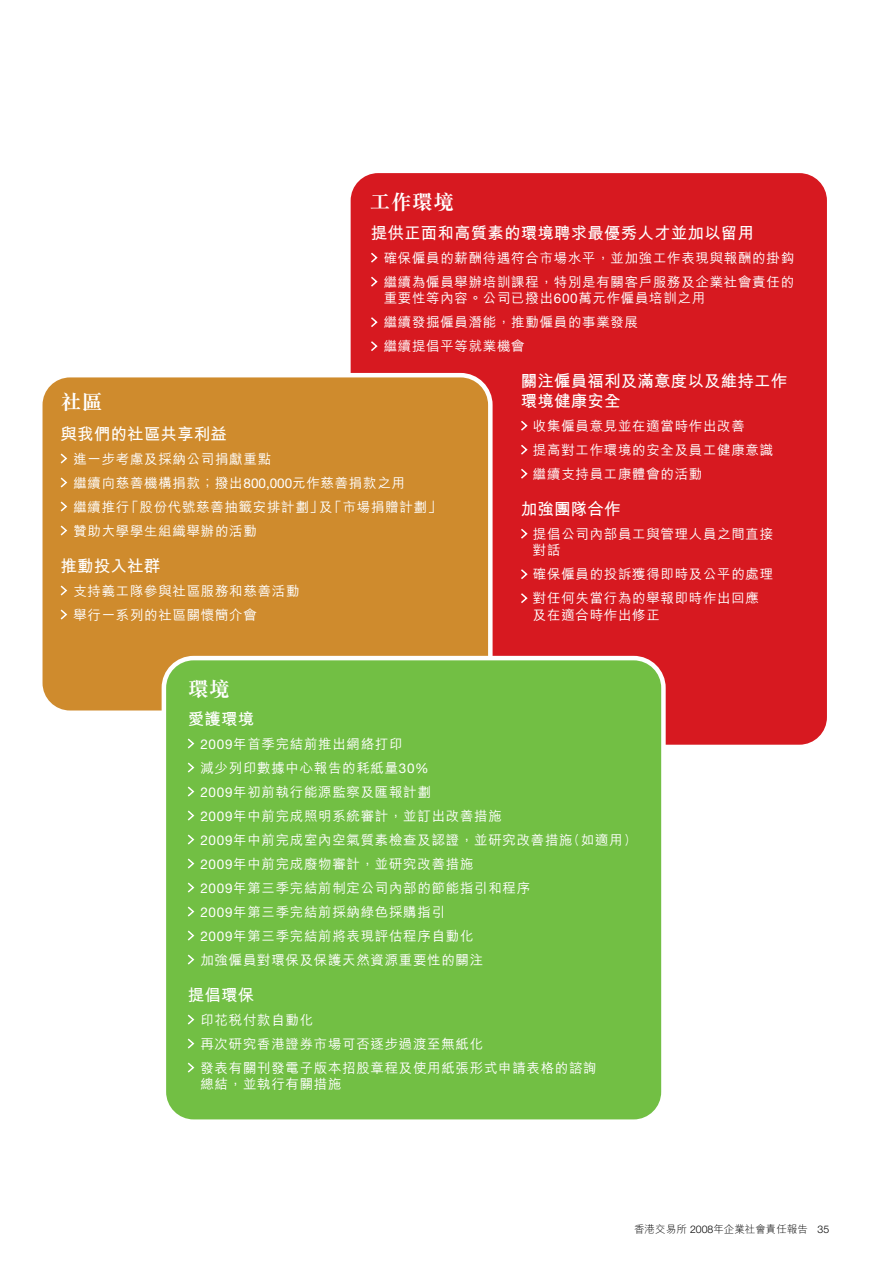
<style>
.page{position:relative;width:893px;height:1263px;background:#fff}
.page>*{position:absolute;margin:0;border:0;box-sizing:border-box;transform-origin:0 0}
.t1{font:700 21px "M Sung HK";letter-spacing:.01em;color:#fff}
.t2{font:700 16.5px/19.5px "M Hei HK";letter-spacing:.01em;color:#fff}
.t3{font:500 13.5px/24px "M Hei HK";letter-spacing:.05em;color:#fff}
.t4{font:300 10.5px "M Hei HK";color:#000}
.s1{font-family:"Helvetica Neue";font-weight:400}
.s2{font-family:"Helvetica Neue"}
</style>
<div class="page">
<div style="left:348px;top:171px;width:481px;height:576px;background:#d71920;border-radius:30px"></div>
<div style="left:346px;top:169px;width:485px;height:580px;border:4px solid #fff;border-radius:30px"></div>
<div style="left:40px;top:375px;width:450px;height:338px;background:#cf8b2d;border-radius:30px"></div>
<div style="left:38px;top:373px;width:455px;height:342px;border:4px solid #fff;border-radius:30px"></div>
<div style="left:164px;top:658px;width:499px;height:464px;background:#72bf44;border-radius:30px"></div>
<div style="left:162px;top:656px;width:504px;height:468px;border:4px solid #fff;border-radius:30px"></div>
<svg style="left:371px;top:252px;width:7px;height:11px"></svg>
<svg style="left:371px;top:276px;width:7px;height:11px"></svg>
<svg style="left:371px;top:317px;width:7px;height:10px"></svg>
<svg style="left:371px;top:341px;width:7px;height:10px"></svg>
<svg style="left:521px;top:421px;width:7px;height:10px"></svg>
<svg style="left:521px;top:445px;width:7px;height:10px"></svg>
<svg style="left:521px;top:469px;width:7px;height:10px"></svg>
<svg style="left:521px;top:529px;width:7px;height:10px"></svg>
<svg style="left:521px;top:569px;width:7px;height:10px"></svg>
<svg style="left:521px;top:593px;width:7px;height:10px"></svg>
<svg style="left:60px;top:453px;width:8px;height:11px"></svg>
<svg style="left:60px;top:477px;width:8px;height:11px"></svg>
<svg style="left:60px;top:501px;width:8px;height:11px"></svg>
<svg style="left:60px;top:525px;width:8px;height:11px"></svg>
<svg style="left:60px;top:585px;width:8px;height:11px"></svg>
<svg style="left:60px;top:609px;width:8px;height:11px"></svg>
<svg style="left:187px;top:738px;width:8px;height:11px"></svg>
<svg style="left:187px;top:762px;width:8px;height:11px"></svg>
<svg style="left:187px;top:786px;width:8px;height:11px"></svg>
<svg style="left:187px;top:810px;width:8px;height:11px"></svg>
<svg style="left:187px;top:834px;width:8px;height:11px"></svg>
<svg style="left:187px;top:858px;width:8px;height:11px"></svg>
<svg style="left:187px;top:882px;width:8px;height:11px"></svg>
<svg style="left:187px;top:906px;width:8px;height:11px"></svg>
<svg style="left:187px;top:930px;width:8px;height:11px"></svg>
<svg style="left:187px;top:954px;width:8px;height:11px"></svg>
<svg style="left:187px;top:1014px;width:8px;height:11px"></svg>
<svg style="left:187px;top:1038px;width:8px;height:11px"></svg>
<svg style="left:187px;top:1062px;width:8px;height:11px"></svg>
<h1 class="t1" style="left:369px;top:187px;width:86px">工作環境</h1>
<p class="t2" style="left:371px;top:222px;width:385px">提供正面和高質素的環境聘求最優秀人才並加以留用</p>
<p class="t3" style="left:384px;top:245px;width:412px">確保僱員的薪酬待遇符合市場水平，並加強工作表現與報酬的掛鈎繼續為僱員舉辦培訓課程，特別是有關客戶服務及企業社會責任的</p>
<p class="t3" style="left:384px;top:285px;width:323px">重要性等內容。公司已撥出<span class="s1">600</span>萬元作僱員培訓之用繼續發掘僱員潛能，推動僱員的事業發展<br>繼續提倡平等就業機會</p>
<p class="t2" style="left:521px;top:370px;width:268px">關注僱員福利及滿意度以及維持工作環境健康安全</p>
<p class="t3" style="left:533px;top:413px;width:242px">收集僱員意見並在適當時作出改善<br>提高對工作環境的安全及員工健康意識繼續支持員工康體會的活動</p>
<p class="t2" style="left:521px;top:498px;width:101px">加強團隊合作</p>
<p class="t3" style="left:533px;top:524px;width:242px;line-height:16.5px">提倡公司內部員工與管理人員之間直接對話</p>
<p class="t3" style="left:533px;top:561px;width:242px">確保僱員的投訴獲得即時及公平的處理對任何失當行為的舉報即時作出回應</p>
<p class="t3" style="left:533px;top:602px;width:128px">及在適合時作出修正</p>
<h1 class="t1" style="left:61px;top:388px;width:44px">社區</h1>
<p class="t2" style="left:61px;top:422px;width:168px">與我們的社區共享利益</p>
<p class="t3" style="left:73px;top:445px;width:369px">進一步考慮及採納公司捐獻重點<br>繼續向慈善機構捐款；撥出<span class="s1">800,000</span>元作慈善捐款之用<br>繼續推行「股份代號慈善抽籤安排計劃」及「市場捐贈計劃」贊助大學學生組織舉辦的活動</p>
<p class="t2" style="left:61px;top:554px;width:101px">推動投入社群</p>
<p class="t3" style="left:73px;top:577px;width:228px">支持義工隊參與社區服務和慈善活動舉行一系列的社區關懷簡介會</p>
<h1 class="t1" style="left:188px;top:674px;width:44px">環境</h1>
<p class="t2" style="left:188px;top:707px;width:68px">愛護環境</p>
<p class="t3" style="left:200px;top:730px;width:431px"><span class="s1">2009</span>年首季完結前推出網絡打印<br>減少列印數據中心報告的耗紙量<span class="s1">30%<br>2009</span>年初前執行能源監察及匯報計劃<br><span class="s1">2009</span>年中前完成照明系統審計，並訂出改善措施<br><span class="s1">2009</span>年中前完成室內空氣質素檢查及認證，並研究改善措施(如適用)<br><span class="s1">2009</span>年中前完成廢物審計，並研究改善措施<br><span class="s1">2009</span>年第三季完結前制定公司內部的節能指引和程序<br><span class="s1">2009</span>年第三季完結前採納綠色採購指引<br><span class="s1">2009</span>年第三季完結前將表現評估程序自動化<br>加強僱員對環保及保護天然資源重要性的關注</p>
<p class="t2" style="left:188px;top:983px;width:68px">提倡環保</p>
<p class="t3" style="left:200px;top:1006px;width:398px">印花稅付款自動化<br>再次研究香港證券市場可否逐步過渡至無紙化<br>發表有關刊發電子版本招股章程及使用紙張形式申請表格的諮詢</p>
<p class="t3" style="left:200px;top:1071px;width:143px">總結，並執行有關措施</p>
<p class="t4" style="left:634px;top:1222px;width:197px">香港交易所 <span class="s2">2008</span>年企業社會責任報告 <span class="s2">35</span></p>
</div>
